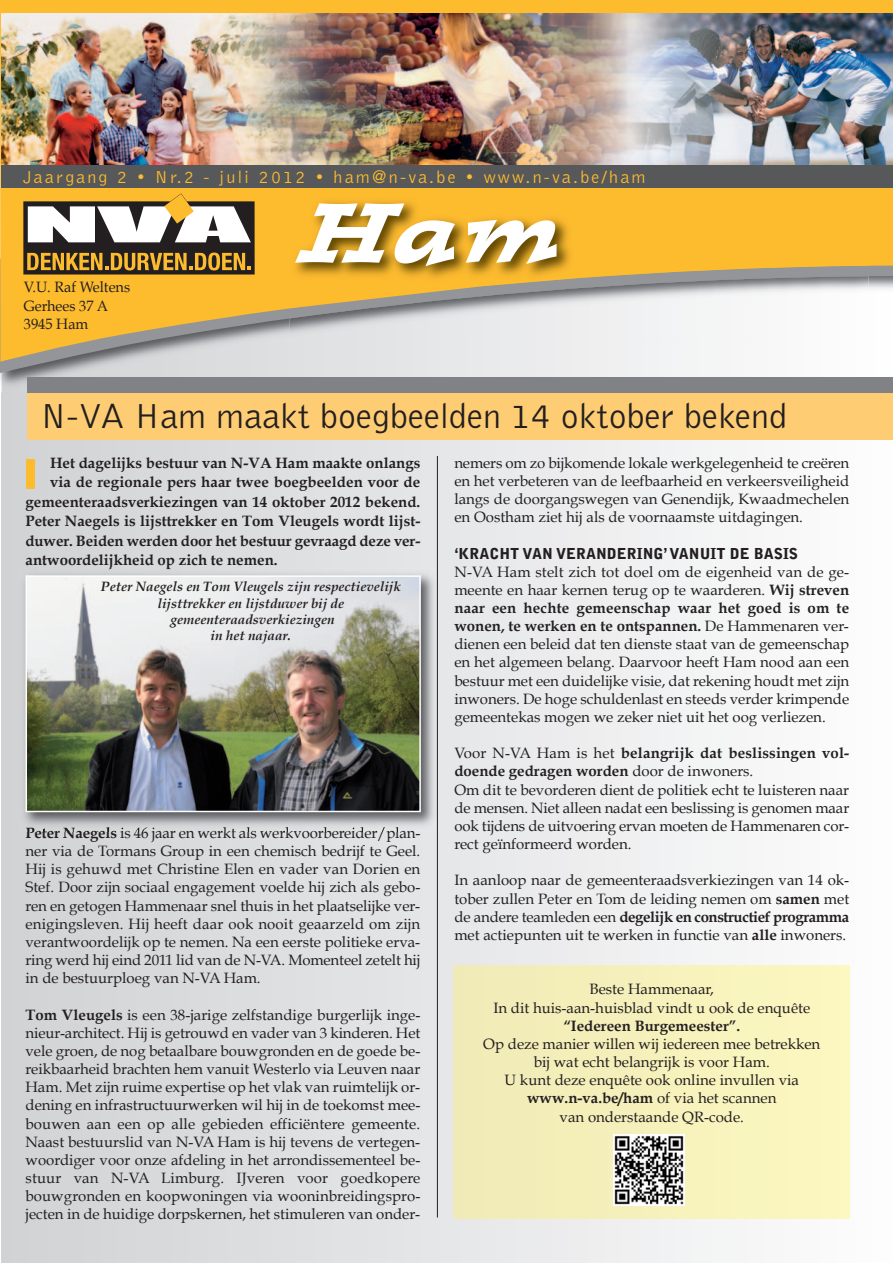
<style>
.page{position:relative;width:893px;height:1263px;background:#fff}
.page>*{position:absolute;margin:0;border:0;box-sizing:border-box;transform-origin:0 0}
.t1{font:300 36px "Bell Gothic Std";color:#231f20}
.t2{font:300 18px "Bell Gothic Std";letter-spacing:.125em;color:#fdbb2e}
.t3{font:15px/18.1px "Book Antiqua";color:#231f20;text-align:justify}
.t4{font:700 15px "Book Antiqua";color:#231f20}
.t5{font:900 15px "Bell Gothic Std";color:#231f20}
.t6{font:15px/18.1px "Book Antiqua";color:#231f20;scale:.96 1}
.t7{font:italic 700 13.5px/16.4px "Book Antiqua";color:#231f20;text-align:center}
.s1{font-weight:700}
</style>
<div class="page">
<div style="left:1px;top:261px;width:892px;height:1002px;background:linear-gradient(to right,#d0d1d4,#fdfdfd)"></div>
<div style="left:453px;top:965px;width:396px;height:253px;background:#f6f1bb"></div>
<img style="left:1px;top:373px;width:892px;height:19px">
<svg style="left:0;top:362px;width:893px;height:11px"></svg>
<svg style="left:0;top:0;width:893px;height:362px;background:#edc570"></svg>
<svg style="left:23px;top:194px;width:232px;height:80px"></svg>
<img style="left:289px;top:318px;width:579px;height:19px">
<img style="left:289px;top:278px;width:579px;height:40px">
<img style="left:289px;top:286px;width:193px;height:22px">
<img style="left:289px;top:194px;width:579px;height:84px">
<img style="left:288px;top:196px;width:288px;height:90px">
<img style="left:482px;top:278px;width:94px;height:8px">
<svg style="left:295px;top:203px;width:262px;height:63px"></svg>
<img style="left:1px;top:13px;width:892px;height:152px">
<div style="left:1px;top:165px;width:892px;height:23px;background:#57585a"></div>
<div style="left:27px;top:383px;width:866px;height:57px;background:#fecd73"></div>
<div style="left:27px;top:377px;width:866px;height:16px;background:#808285"></div>
<div style="left:27px;top:459px;width:8px;height:30px;background:#fdbb2e"></div>
<img style="left:19px;top:569px;width:421px;height:262px">
<img style="left:26px;top:828px;width:34px;height:3px">
<img style="left:121px;top:827px;width:37px;height:4px">
<img style="left:29px;top:578px;width:389px;height:231px">
<div style="left:26px;top:575px;width:395px;height:237px;border:2px solid #fff"></div>
<hr style="left:437px;top:456px;width:1px;height:761px;background:#231f20">
<img style="left:613px;top:1135px;width:72px;height:71px">
<p class="t2" style="left:23px;top:170px;width:624px">Jaargang 2 • Nr.2 - juli 2012 • ham@n-va.be • www.n-va.be/ham</p>
<p class="t6" style="left:24px;top:278px;width:112px">V.U. Raf Weltens<br>Gerhees 37 A<br>3945 Ham</p>
<h1 class="t1" style="left:41px;top:402px;width:748px">N-VA Ham maakt boegbeelden 14 oktober bekend</h1>
<p class="t4" style="left:50px;top:454px;width:372px">Het dagelijks bestuur van N-VA Ham maakte onlangs</p>
<p class="t4" style="left:50px;top:473px;width:372px">via de regionale pers haar twee boegbeelden voor de</p>
<p class="t4" style="left:26px;top:493px;width:396px">gemeenteraadsverkiezingen van 14 oktober 2012 bekend.</p>
<p class="t4" style="left:26px;top:512px;width:396px">Peter Naegels is lijsttrekker en Tom Vleugels wordt lijst-</p>
<p class="t4" style="left:26px;top:532px;width:396px">duwer. Beiden werden door het bestuur gevraagd deze ver-</p>
<p class="t4" style="left:26px;top:551px;width:254px">antwoordelijkheid op zich te nemen.</p>
<p class="t7" style="left:101px;top:579px;width:301px">Peter Naegels en Tom Vleugels zijn respectievelijk lijsttrekker en lijstduwer bij de gemeenteraadsverkiezingen<br>in het najaar.</p>
<p class="t3" style="left:26px;top:824px;width:396px"><span class="s1">Peter Naegels</span> is 46 jaar en werkt als werkvoorbereider/plan&shy;ner via de Tormans Group in een chemisch bedrijf te Geel.<br>Hij is gehuwd met Christine Elen en vader van Dorien en Stef. Door zijn sociaal engagement voelde hij zich als gebo&shy;ren en getogen Hammenaar snel thuis in het plaatselijke ver&shy;enigingsleven. Hij heeft daar ook nooit geaarzeld om zijn verantwoordelijk op te nemen. Na een eerste politieke erva&shy;ring werd hij eind 2011 lid van de N-VA. Momenteel zetelt hij in de bestuurploeg van N-VA Ham.</p>
<p class="t3" style="left:26px;top:1006px;width:396px"><span class="s1">Tom Vleugels</span> is een 38-jarige zelfstandige burgerlijk inge&shy;nieur-architect. Hij is getrouwd en vader van 3 kinderen. Het vele groen, de nog betaalbare bouwgronden en de goede be&shy;reikbaarheid brachten hem vanuit Westerlo via Leuven naar Ham. Met zijn ruime expertise op het vlak van ruimtelijk or&shy;dening en infrastructuurwerken wil hij in de toekomst mee&shy;bouwen aan een op alle gebieden efficiëntere gemeente.<br>Naast bestuurslid van N-VA Ham is hij tevens de vertegen&shy;woordiger voor onze afdeling in het arrondissementeel be&shy;stuur van N-VA Limburg. IJveren voor goedkopere bouwgronden en koopwoningen via wooninbreidingspro&shy;jecten in de huidige dorpskernen, het stimuleren van onder-</p>
<p class="t3" style="left:454px;top:454px;width:396px">nemers om zo bijkomende lokale werkgelegenheid te creëren en het verbeteren van de leefbaarheid en verkeersveiligheid langs de doorgangswegen van Genendijk, Kwaadmechelen en Oostham ziet hij als de voornaamste uitdagingen.</p>
<p class="t5" style="left:454px;top:548px;width:345px">‘KRACHT VAN VERANDERING’ VANUIT DE BASIS</p>
<p class="t3" style="left:454px;top:563px;width:396px">N-VA Ham stelt zich tot doel om de eigenheid van de ge&shy;meente en haar kernen terug op te waarderen. <span class="s1">Wij streven naar een hechte gemeenschap waar het goed is om te wonen, te werken en te ontspannen.</span> De Hammenaren ver&shy;dienen een beleid dat ten dienste staat van de gemeenschap en het algemeen belang. Daarvoor heeft Ham nood aan een bestuur met een duidelijke visie, dat rekening houdt met zijn inwoners. De hoge schuldenlast en steeds verder krimpende gemeentekas mogen we zeker niet uit het oog verliezen.</p>
<p class="t3" style="left:454px;top:744px;width:396px;text-align:left">Voor N-VA Ham is het <span class="s1">belangrijk dat beslissingen vol&shy;doende gedragen worden</span> door de inwoners.<br>Om dit te bevorderen dient de politiek echt te luisteren naar de mensen. Niet alleen nadat een beslissing is genomen maar ook tijdens de uitvoering ervan moeten de Hammenaren cor&shy;rect geïnformeerd worden.</p>
<p class="t3" style="left:454px;top:871px;width:396px">In aanloop naar de gemeenteraadsverkiezingen van 14 ok&shy;tober zullen Peter en Tom de leiding nemen om <span class="s1">samen</span> met de andere teamleden een <span class="s1">degelijk en constructief programma </span>met actiepunten uit te werken in functie van <span class="s1">alle</span> inwoners.</p>
<p class="t3" style="left:493px;top:980px;width:318px;text-align:center">Beste Hammenaar,<br>In dit huis-aan-huisblad vindt u ook de enquête</p>
<p class="t4" style="left:563px;top:1017px;width:178px">“Iedereen Burgemeester”.</p>
<p class="t3" style="left:483px;top:1035px;width:339px;text-align:center">Op deze manier willen wij iedereen mee betrekken bij wat echt belangrijk is voor Ham.<br>U kunt deze enquête ook online invullen via <span class="s1">www.n-va.be/ham</span> of via het scannen<br>van onderstaande QR-code.</p>
</div>
